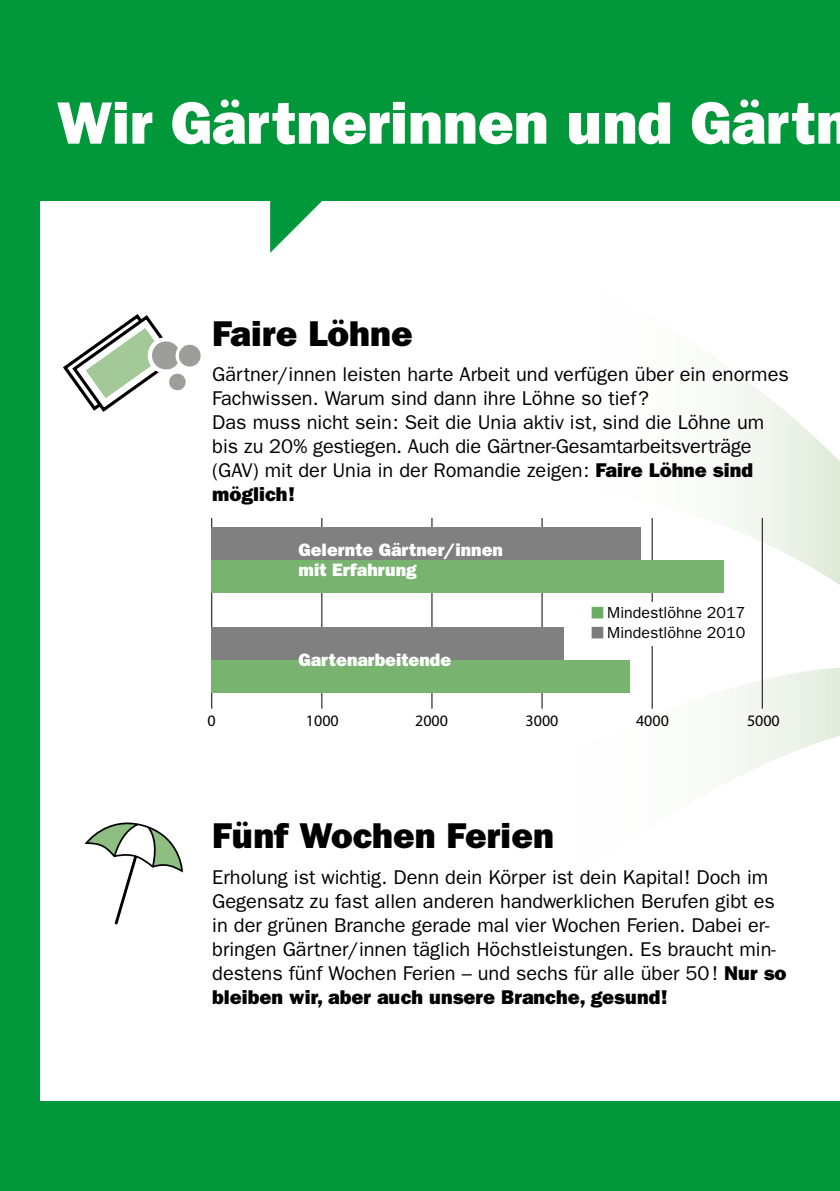
<style>
.page{position:relative;width:840px;height:1191px;background:#fff}
.page>*{position:absolute;margin:0;border:0;box-sizing:border-box;transform-origin:0 0}
.t1{font:800 60px "Franklin Gothic LT Pro";color:#fff}
.t2{font:800 36px "Franklin Gothic LT Pro";color:#000}
.t3{font:20px/24px "Franklin Gothic LT Pro";color:#000}
.t4{font:800 18px/20px "Franklin Gothic LT Pro";color:#fff}
.t5{font:16px "Franklin Gothic LT Pro";color:#000}
.t6{font:16px "Myriad Pro";color:#000}
.s1{font-weight:800}
.s2{color:#69ae63}
.s3{color:#7c7b7b}
</style>
<div class="page">
<svg style="left:542px;top:367px;width:297px;height:218px"></svg>
<svg style="left:409px;top:667px;width:430px;height:116px"></svg>
<div style="left:0;top:0;width:839px;height:200px;background:#00983a"></div>
<svg style="left:270px;top:200px;width:57px;height:53px"></svg>
<div style="left:0;top:200px;width:40px;height:991px;background:#00983a"></div>
<svg style="left:63px;top:314px;width:138px;height:98px"></svg>
<hr style="left:211px;top:518px;width:1px;height:190px;background:#000">
<hr style="left:321px;top:518px;width:1px;height:190px;background:#000">
<hr style="left:431px;top:518px;width:1px;height:190px;background:#000">
<hr style="left:541px;top:518px;width:1px;height:190px;background:#000">
<hr style="left:651px;top:518px;width:1px;height:190px;background:#000">
<hr style="left:761px;top:518px;width:1px;height:190px;background:#000">
<div style="left:211px;top:659px;width:418px;height:33px;background:#78b46f"></div>
<div style="left:211px;top:626px;width:352px;height:33px;background:#818080"></div>
<div style="left:211px;top:560px;width:512px;height:33px;background:#78b46f"></div>
<div style="left:211px;top:527px;width:429px;height:33px;background:#818080"></div>
<svg style="left:85px;top:822px;width:98px;height:103px"></svg>
<div style="left:11px;top:1101px;width:828px;height:90px;background:#00983a"></div>
<h1 class="t1" style="left:57px;top:88px;width:795px">Wir Gärtnerinnen und Gärtn</h1>
<h2 class="t2" style="left:212px;top:312px;width:202px">Faire Löhne</h2>
<p class="t3" style="left:212px;top:362px;width:577px">Gärtner/innen leisten harte Arbeit und verfügen über ein enormes Fachwissen. Warum sind dann ihre Löhne so tief ?<br>Das muss nicht sein: Seit die Unia aktiv ist, sind die Löhne um bis zu 20% gestiegen. Auch die Gärtner-Gesamtarbeitsverträge (GAV) mit der Unia in der Romandie zeigen: <span class="s1">Faire Löhne sind möglich!</span></p>
<p class="t4" style="left:298px;top:539px;width:206px">Gelernte Gärtner/innen mit Erfahrung</p>
<p class="t4" style="left:298px;top:649px;width:154px">Gartenarbeitende</p>
<p class="t5" style="left:590px;top:603px;width:156px"><span class="s2">■</span>Mindestlöhne 2017</p>
<p class="t5" style="left:590px;top:623px;width:156px"><span class="s3">■</span>Mindestlöhne 2010</p>
<p class="t6" style="left:207px;top:711px;width:10px">0</p>
<p class="t6" style="left:306px;top:711px;width:34px">1000</p>
<p class="t6" style="left:415px;top:711px;width:34px">2000</p>
<p class="t6" style="left:525px;top:711px;width:34px">3000</p>
<p class="t6" style="left:635px;top:711px;width:34px">4000</p>
<p class="t6" style="left:746px;top:711px;width:34px">5000</p>
<h2 class="t2" style="left:212px;top:814px;width:343px">Fünf Wochen Ferien</h2>
<p class="t3" style="left:212px;top:865px;width:575px">Erholung ist wichtig. Denn dein Körper ist dein Kapital! Doch im Gegensatz zu fast allen anderen handwerklichen Berufen gibt es in der grünen Branche gerade mal vier Wochen Ferien. Dabei er&shy;bringen Gärtner/innen täglich Höchstleistungen. Es braucht min&shy;destens fünf Wochen Ferien – und sechs für alle über 50! <span class="s1">Nur so bleiben wir, aber auch unsere Branche, gesund!</span></p>
</div>
